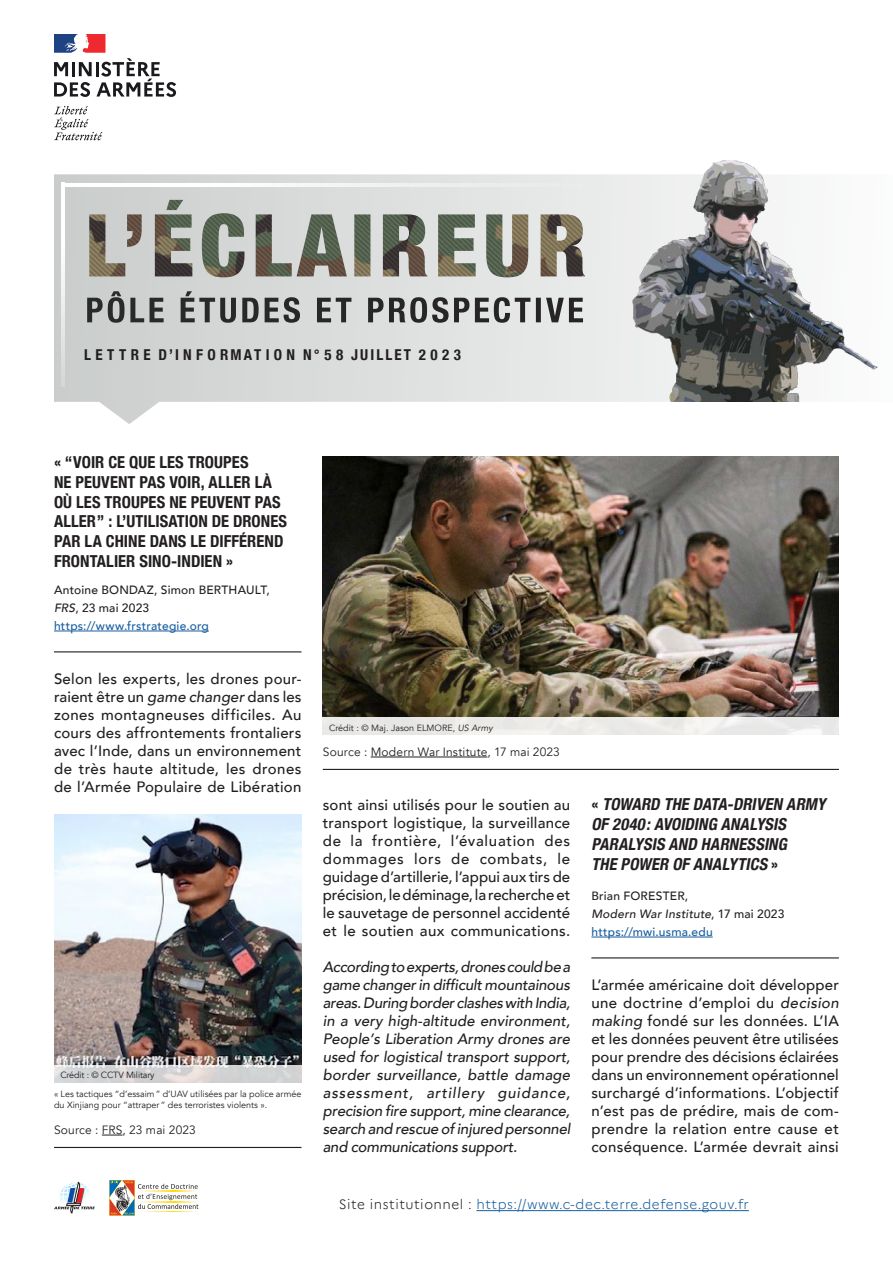
<style>
.page{position:relative;width:893px;height:1263px;background:#fff}
.page>*{position:absolute;margin:0;border:0;box-sizing:border-box;transform-origin:0 0}
.TITRE_ARTICLE{font:700 condensed 16.5px/19.8px "Helvetica Neue";letter-spacing:.005em;color:#231f20}
.TITRE_ARTICLE-2{font:italic 700 condensed 16.5px/19.8px "Helvetica Neue";color:#231f20}
.Texte_courant{font:500 15px/18px "Avenir";letter-spacing:.02em;color:#231f20;text-align:justify}
.Texte_courant-2{font:italic 500 15px/18px "Avenir";letter-spacing:-.01em;color:#231f20;text-align:justify}
.TITRE_ARTICLE-3{font:700 condensed 15px "Helvetica Neue";letter-spacing:.29em;color:#231f20}
.t1{font:300 13.5px "Marianne";letter-spacing:.04em;color:#175d9e}
.Sous-titre_souligné{font:500 12px/18px "Avenir";letter-spacing:.02em;color:#231f20}
.Sous-titre_souligné-2{font:12px "Avenir";letter-spacing:.015em;color:#231f20}
.Légende{font:9px/10.8px "Avenir";color:#231f20}
.s1{font-style:italic}
.s2{color:#175d9e}
.s3{font-style:normal}
.s4{color:#231f20}
</style>
<div class="page">
<hr style="left:54px;top:651px;width:247px;height:1px;background:#231f20">
<hr style="left:54px;top:631px;width:155px;height:1px;background:#175d9e">
<svg style="left:54px;top:174px;width:578px;height:250px;background:#d3d5d4"></svg>
<img style="left:632px;top:161px;width:246px;height:241px">
<img style="left:166px;top:200px;width:419px;height:77px">
<hr style="left:62px;top:183px;width:3px;height:204px;background:#fff">
<hr style="left:591px;top:957px;width:248px;height:1px;background:#231f20">
<hr style="left:591px;top:937px;width:122px;height:1px;background:#175d9e">
<hr style="left:62px;top:183px;width:620px;height:3px;background:#fff">
<img style="left:323px;top:456px;width:516px;height:262px">
<hr style="left:323px;top:769px;width:516px;height:1px;background:#231f20">
<hr style="left:371px;top:757px;width:116px;height:1px;background:#231f20">
<div style="left:323px;top:718px;width:516px;height:17px;background:#eae9e7"></div>
<svg style="left:54px;top:106px;width:48px;height:34px"></svg>
<svg style="left:54px;top:34px;width:122px;height:63px"></svg>
<svg style="left:54px;top:1181px;width:41px;height:33px"></svg>
<svg style="left:109px;top:1180px;width:89px;height:35px"></svg>
<svg style="left:136px;top:1211px;width:62px;height:1px"></svg>
<svg style="left:136px;top:1201px;width:62px;height:1px"></svg>
<svg style="left:136px;top:1191px;width:62px;height:1px"></svg>
<hr style="left:476px;top:1210px;width:273px;height:1px;background:#175d9e">
<img style="left:54px;top:814px;width:247px;height:251px">
<hr style="left:54px;top:1147px;width:247px;height:1px;background:#231f20">
<svg style="left:102px;top:1135px;width:21px;height:1px"></svg>
<svg style="left:54px;top:1065px;width:247px;height:18px;background:#d7d6d7"></svg>
<p class="TITRE_ARTICLE-3" style="left:84px;top:342px;width:378px">LETTRE D’INFORMATION N°58 JUILLET 2023</p>
<p class="TITRE_ARTICLE" style="left:54px;top:451px;width:235px">« “VOIR CE QUE LES TROUPES<br>NE PEUVENT PAS VOIR, ALLER LÀ<br>OÙ LES TROUPES NE PEUVENT PAS<br>ALLER” : L’UTILISATION DE DRONES<br>PAR LA CHINE DANS LE DIFFÉREND<br>FRONTALIER SINO-INDIEN »</p>
<p class="Sous-titre_souligné" style="left:54px;top:580px;width:217px">Antoine BONDAZ, Simon BERTHAULT,<br><span class="s1">FRS</span>, 23 mai 2023 <span class="s2">https://www.frstrategie.org</span></p>
<p class="Texte_courant" style="left:54px;top:669px;width:249px">Selon les experts, les drones pour&shy;raient être un <span class="s1">game changer</span> dans les zones montagneuses difficiles. Au cours des affrontements frontaliers avec l’Inde, dans un environnement de très haute altitude, les drones de l’Armée Populaire de Libération</p>
<p class="Légende" style="left:60px;top:1070px;width:96px">Crédit : © CCTV Military</p>
<p class="Légende" style="left:54px;top:1089px;width:249px">« Les tactiques “d’essaim” d’UAV utilisées par la police armée du Xinjiang pour “attraper” des terroristes violents ».</p>
<p class="Sous-titre_souligné-2" style="left:54px;top:1123px;width:143px">Source : FRS, 23 mai 2023</p>
<p class="Légende" style="left:329px;top:722px;width:165px">Crédit : © Maj. Jason ELMORE, <span class="s1">US Army</span></p>
<p class="Sous-titre_souligné-2" style="left:323px;top:745px;width:239px">Source : Modern War Institute, 17 mai 2023</p>
<p class="Texte_courant" style="left:323px;top:795px;width:249px">sont ainsi utilisés pour le soutien au transport logistique, la surveillance de la frontière, l’évaluation des dommages lors de combats, le guidage d’artillerie, l’appui aux tirs de précision, le déminage, la recherche et le sauvetage de personnel accidenté et le soutien aux communications.</p>
<p class="Texte_courant-2" style="left:323px;top:958px;width:249px">According to experts, drones could be a game changer in difficult mountainous areas. During border clashes with India, in a very high-altitude environment, People’s Liberation Army drones are used for logistical transport support, border surveillance, battle damage assessment, artillery guidance, precision fire support, mine clearance, search and rescue of injured personnel and communications support.</p>
<p class="TITRE_ARTICLE-2" style="left:591px;top:793px;width:240px"><span class="s3">«</span> TOWARD THEDATA-DRIVEN ARMY<br>OF2040:AVOIDING ANALYSIS<br>PARALYSIS AND HARNESSING<br>THEPOWER OFANALYTICS <span class="s3">»</span></p>
<p class="Sous-titre_souligné" style="left:591px;top:886px;width:194px">Brian FORESTER,<br><span class="s1">Modern War Institute</span>, 17 mai 2023 <span class="s2">https://mwi.usma.edu</span></p>
<p class="Texte_courant" style="left:591px;top:975px;width:249px">L’armée américaine doit développer une doctrine d’emploi du <span class="s1">decision making</span> fondé sur les données. L’IA et les données peuvent être utilisées pour prendre des décisions éclairées dans un environnement opérationnel surchargé d’informations. L’objectif n’est pas de prédire, mais de com&shy;prendre la relation entre cause et conséquence. L’armée devrait ainsi</p>
<p class="t1" style="left:339px;top:1196px;width:412px"><span class="s4">Site institutionnel :</span> https://www.c-dec.terre.defense.gouv.fr</p>
</div>
